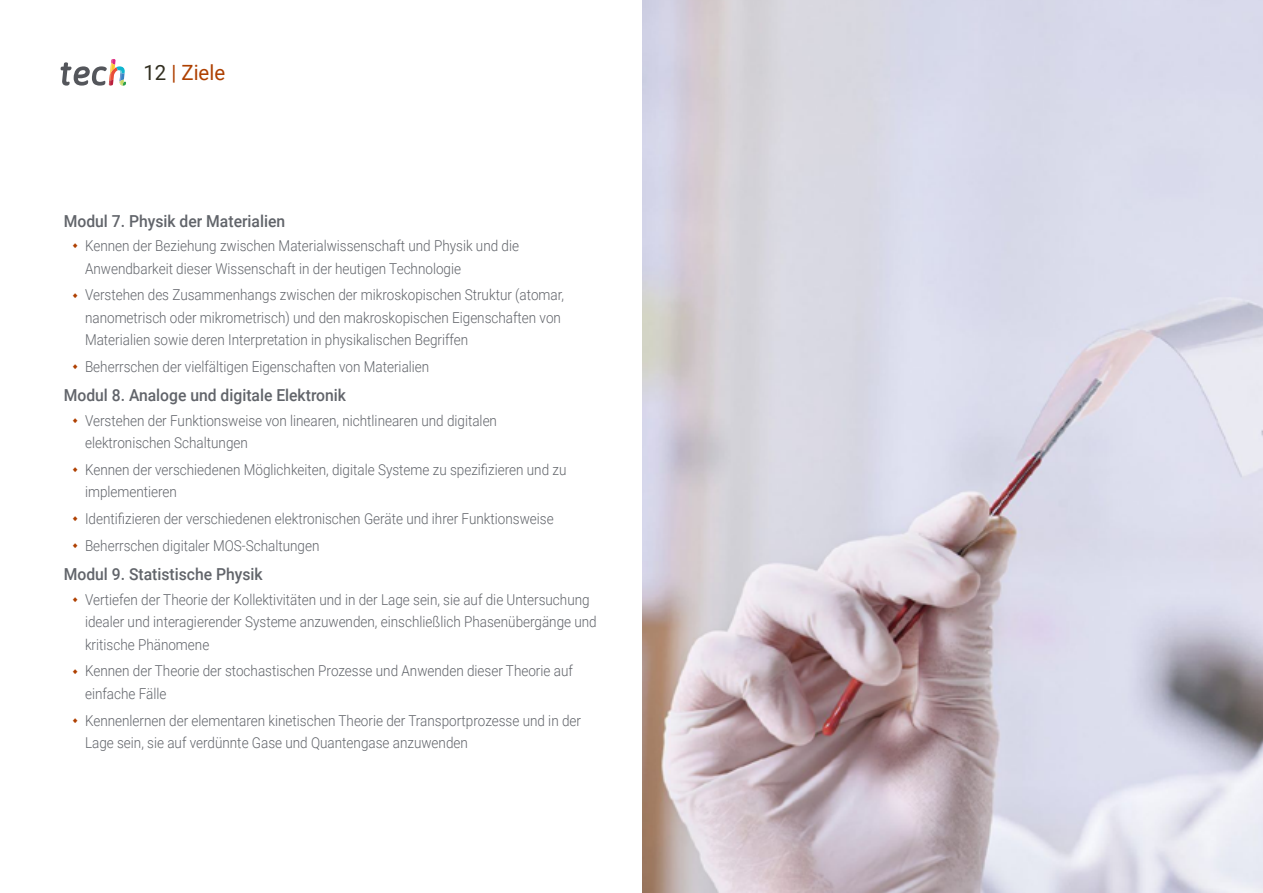
<style>
.page{position:relative;width:1263px;height:893px;background:#fff}
.page>*{position:absolute;margin:0;border:0;box-sizing:border-box;transform-origin:0 0}
.t1{font:21px "Roboto";color:#ae4000}
.t2{font:500 16.5px "Roboto";color:#61646a;scale:.95 1}
.t3{font:300 15px/22.5px "Roboto";color:#61646a;scale:.9 1}
.s1{color:#312e20}
</style>
<div class="page">
<img style="left:642px;top:0;width:621px;height:893px">
<svg style="left:61px;top:59px;width:65px;height:27px"></svg>
<h1 class="t1" style="left:144px;top:57px;width:83px"><span class="s1">12</span> | Ziele</h1>
<p class="t2" style="left:64px;top:209px;width:235px">Modul 7. Physik der Materialien</p>
<p class="t3" style="left:85px;top:234px;width:484px">Kennen der Beziehung zwischen Materialwissenschaft und Physik und die<br>Anwendbarkeit dieser Wissenschaft in der heutigen Technologie</p>
<p class="t3" style="left:85px;top:283px;width:534px">Verstehen des Zusammenhangs zwischen der mikroskopischen Struktur (atomar, nanometrisch oder mikrometrisch) und den makroskopischen Eigenschaften von<br>Materialien sowie deren Interpretation in physikalischen Begriffen</p>
<p class="t3" style="left:85px;top:355px;width:384px">Beherrschen der vielfältigen Eigenschaften von Materialien</p>
<p class="t2" style="left:64px;top:384px;width:299px">Modul 8. Analoge und digitale Elektronik</p>
<p class="t3" style="left:85px;top:409px;width:459px">Verstehen der Funktionsweise von linearen, nichtlinearen und digitalen elektronischen Schaltungen</p>
<p class="t3" style="left:85px;top:458px;width:536px">Kennen der verschiedenen Möglichkeiten, digitale Systeme zu spezifizieren und zu implementieren</p>
<p class="t3" style="left:85px;top:505px;width:522px;line-height:26.7px">Identifizieren der verschiedenen elektronischen Geräte und ihrer Funktionsweise<br>Beherrschen digitaler MOS-Schaltungen</p>
<p class="t2" style="left:64px;top:563px;width:211px">Modul 9. Statistische Physik</p>
<p class="t3" style="left:85px;top:587px;width:570px">Vertiefen der Theorie der Kollektivitäten und in der Lage sein, sie auf die Untersuchung idealer und interagierender Systeme anzuwenden, einschließlich Phasenübergänge und kritische Phänomene</p>
<p class="t3" style="left:85px;top:659px;width:544px">Kennen der Theorie der stochastischen Prozesse und Anwenden dieser Theorie auf einfache Fälle</p>
<p class="t3" style="left:85px;top:708px;width:553px">Kennenlernen der elementaren kinetischen Theorie der Transportprozesse und in der<br>Lage sein, sie auf verdünnte Gase und Quantengase anzuwenden</p>
</div>
